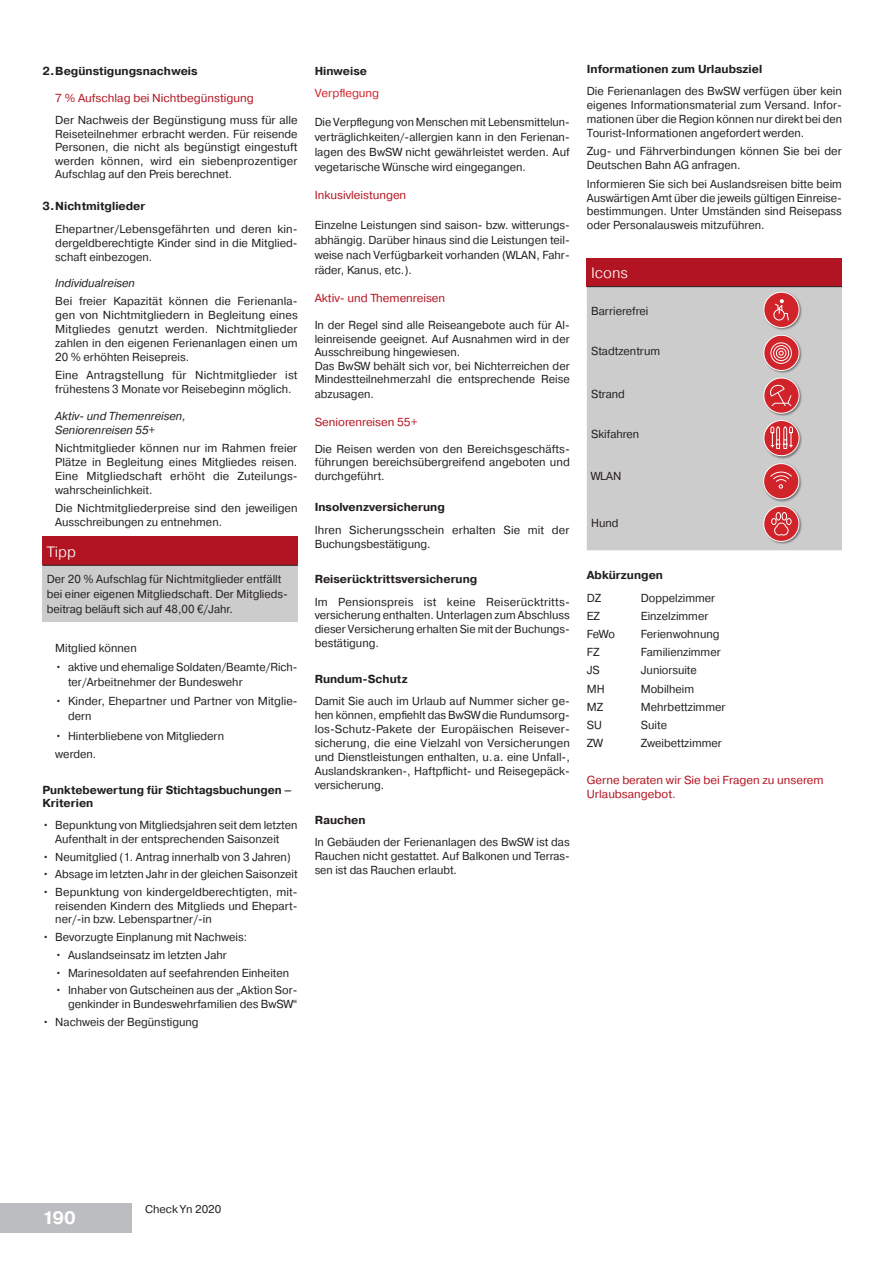
<style>
.page{position:relative;width:893px;height:1263px;background:#fff}
.page>*{position:absolute;margin:0;border:0;box-sizing:border-box;transform-origin:0 0}
.t1{font:700 18px "Pragmatica";color:#fff}
.t2{font:300 15px "Pragmatica";color:#fff}
.t3{font:11.7px/14px "Pragmatica";color:#231f20;scale:.96 1}
.t4{font:11.7px/14px "Pragmatica";color:#231f20;text-align:justify}
.t5{font:700 11.7px/14px "Pragmatica";color:#231f20}
.t6{font:11.7px/15px "Pragmatica";color:#231f20;text-align:justify;scale:.94 1}
.t7{font:11.7px/14px "Pragmatica";color:#b31421}
.t8{font:italic 11.7px/14px "Pragmatica";color:#231f20;scale:.96 1}
.t9{font:11.7px "Pragmatica";color:#d1232a}
.t10{font:11.25px "Pragmatica";color:#231f20}
</style>
<div class="page">
<div style="left:0;top:1203px;width:132px;height:30px;background:#bcbdc0"></div>
<div style="left:587px;top:258px;width:255px;height:29px;background:#b31421"></div>
<div style="left:587px;top:287px;width:255px;height:263px;background:#cdcccd"></div>
<hr style="left:587px;top:286px;width:255px;height:1px;background:#231f20">
<div style="left:43px;top:537px;width:255px;height:28px;background:#b31421"></div>
<div style="left:43px;top:565px;width:255px;height:56px;background:#cdcccd"></div>
<hr style="left:43px;top:565px;width:255px;height:1px;background:#231f20">
<div style="left:763px;top:292px;width:39px;height:39px;background:#231f20;opacity:.5"></div>
<div style="left:763px;top:377px;width:39px;height:40px;background:#231f20;opacity:.5"></div>
<div style="left:763px;top:335px;width:39px;height:39px;background:#231f20;opacity:.5"></div>
<div style="left:763px;top:463px;width:39px;height:39px;background:#231f20;opacity:.5"></div>
<div style="left:763px;top:420px;width:39px;height:39px;background:#231f20;opacity:.5"></div>
<div style="left:763px;top:505px;width:39px;height:40px;background:#231f20;opacity:.5"></div>
<svg style="left:762px;top:291px;width:38px;height:252px"></svg>
<p class="t5" style="left:43px;top:64px;width:157px">2.Begünstigungsnachweis</p>
<p class="t7" style="left:55px;top:91px;width:200px">7 % Aufschlag bei Nichtbegünstigung</p>
<p class="t4" style="left:55px;top:114px;width:244px;line-height:13.5px">Der Nachweis der Begünstigung muss für alle Reiseteilnehmer erbracht werden. Für reisende Personen, die nicht als begünstigt eingestuft werden können, wird ein siebenprozentiger Aufschlag auf den Preis berechnet.</p>
<p class="t5" style="left:43px;top:199px;width:104px">3.Nichtmitglieder</p>
<p class="t4" style="left:55px;top:222px;width:244px">Ehepartner/Lebensgefährten und deren kin&shy;dergeldberechtigte Kinder sind in die Mitglied&shy;schaft einbezogen.</p>
<p class="t8" style="left:55px;top:276px;width:85px">Individualreisen</p>
<p class="t4" style="left:55px;top:295px;width:244px">Bei freier Kapazität können die Ferienanla&shy;gen von Nichtmitgliedern in Begleitung eines Mitgliedes genutzt werden. Nichtmitglieder zahlen in den eigenen Ferienanlagen einen um 20 % erhöhten Reisepreis.</p>
<p class="t4" style="left:55px;top:369px;width:244px">Eine Antragstellung für Nichtmitglieder ist frühestens 3 Monate vor Reisebeginn möglich.</p>
<p class="t8" style="left:55px;top:409px;width:138px">Aktiv- und Themenreisen,<br>Seniorenreisen 55+</p>
<p class="t4" style="left:55px;top:442px;width:244px;text-align:left">Nichtmitglieder können nur im Rahmen freier Plätze in Begleitung eines Mitgliedes reisen.<br>Eine Mitgliedschaft erhöht die Zuteilungs&shy;wahrscheinlichkeit.</p>
<p class="t4" style="left:55px;top:502px;width:244px">Die Nichtmitgliederpreise sind den jeweiligen<br>Ausschreibungen zu entnehmen.</p>
<p class="t2" style="left:47px;top:542px;width:31px">Tipp</p>
<p class="t3" style="left:47px;top:572px;width:253px;line-height:15px">Der 20 % Aufschlag für Nichtmitglieder entfällt bei einer eigenen Mitgliedschaft. Der Mitglieds&shy;beitrag beläuft sich auf 48,00 €/Jahr.</p>
<p class="t3" style="left:55px;top:641px;width:86px">Mitglied können</p>
<p class="t3" style="left:68px;top:660px;width:241px;line-height:15px;text-indent:-13px">• aktive und ehemalige Soldaten/Beamte/Rich&shy;ter/Arbeitnehmer der Bundeswehr</p>
<p class="t3" style="left:68px;top:694px;width:241px;line-height:15px;text-indent:-13px">• Kinder, Ehepartner und Partner von Mitglie&shy;dern</p>
<p class="t3" style="left:55px;top:726px;width:177px;line-height:18.6px">• Hinterbliebene von Mitgliedern werden.</p>
<p class="t5" style="left:43px;top:783px;width:251px">Punktebewertung für Stichtagsbuchungen –<br>Kriterien</p>
<p class="t3" style="left:43px;top:819px;width:267px;line-height:13.5px;text-align:center">• Bepunktung von Mitgliedsjahren seit dem letzten<br>Aufenthalt in der entsprechenden Saisonzeit</p>
<p class="t3" style="left:43px;top:850px;width:260px">• Neumitglied (1. Antrag innerhalb von 3 Jahren)</p>
<p class="t3" style="left:43px;top:868px;width:267px">• Absage im letzten Jahr in der gleichen Saisonzeit</p>
<p class="t3" style="left:55px;top:886px;width:254px;line-height:13.5px;text-indent:-13px">• Bepunktung von kindergeldberechtigten, mit&shy;reisenden Kindern des Mitglieds und Ehepart&shy;ner/-in bzw. Lebenspartner/-in</p>
<p class="t3" style="left:43px;top:930px;width:215px">• Bevorzugte Einplanung mit Nachweis:</p>
<p class="t3" style="left:55px;top:948px;width:180px">• Auslandseinsatz im letzten Jahr</p>
<p class="t3" style="left:55px;top:966px;width:245px">• Marinesoldaten auf seefahrenden Einheiten</p>
<p class="t3" style="left:55px;top:984px;width:254px;line-height:13.5px;text-align:right">• Inhaber von Gutscheinen aus der „Aktion Sor&shy;genkinder in Bundeswehrfamilien des BwSW“</p>
<p class="t3" style="left:43px;top:1016px;width:164px">• Nachweis der Begünstigung</p>
<p class="t5" style="left:315px;top:64px;width:54px">Hinweise</p>
<p class="t9" style="left:315px;top:86px;width:66px">Verpflegung</p>
<p class="t6" style="left:315px;top:115px;width:273px">Die Verpflegung von Menschen mit Lebensmittelun&shy;verträglichkeiten/-allergien kann in den Ferienan&shy;lagen des BwSW nicht gewährleistet werden. Auf vegetarische Wünsche wird eingegangen.</p>
<p class="t7" style="left:315px;top:189px;width:93px">Inkusivleistungen</p>
<p class="t3" style="left:315px;top:218px;width:267px;line-height:15px">Einzelne Leistungen sind saison- bzw. witterungs&shy;abhängig. Darüber hinaus sind die Leistungen teil&shy;weise nach Verfügbarkeit vorhanden (WLAN, Fahr&shy;räder, Kanus, etc.).</p>
<p class="t7" style="left:315px;top:291px;width:132px">Aktiv- und Themenreisen</p>
<p class="t3" style="left:315px;top:319px;width:267px">In der Regel sind alle Reiseangebote auch für Al&shy;leinreisende geeignet. Auf Ausnahmen wird in der Ausschreibung hingewiesen.<br>Das BwSW behält sich vor, bei Nichterreichen der Mindestteilnehmerzahl die entsprechende Reise abzusagen.</p>
<p class="t7" style="left:315px;top:415px;width:104px">Seniorenreisen 55+</p>
<p class="t4" style="left:315px;top:442px;width:257px">Die Reisen werden von den Bereichsgeschäfts&shy;führungen bereichsübergreifend angeboten und durchgeführt.</p>
<p class="t5" style="left:315px;top:501px;width:132px">Insolvenzversicherung</p>
<p class="t4" style="left:315px;top:523px;width:256px">Ihren Sicherungsschein erhalten Sie mit der<br>Buchungsbestätigung.</p>
<p class="t5" style="left:315px;top:572px;width:164px">Reiserücktrittsversicherung</p>
<p class="t4" style="left:315px;top:595px;width:257px">Im Pensionspreis ist keine Reiserücktritts&shy;versicherung enthalten. Unterlagen zum Abschluss dieser Versicherung erhalten Sie mit der Buchungs&shy;bestätigung.</p>
<p class="t5" style="left:315px;top:672px;width:95px">Rundum-Schutz</p>
<p class="t3" style="left:315px;top:694px;width:267px">Damit Sie auch im Urlaub auf Nummer sicher ge&shy;hen können, empfiehlt das BwSW die Rundumsorg&shy;los-Schutz-Pakete der Europäischen Reisever&shy;sicherung, die eine Vielzahl von Versicherungen und Dienstleistungen enthalten, u.a. eine Unfall-, Auslandskranken-, Haftpflicht- und Reisegepäck&shy;versicherung.</p>
<p class="t5" style="left:315px;top:813px;width:53px">Rauchen</p>
<p class="t3" style="left:315px;top:836px;width:267px;text-align:justify">In Gebäuden der Ferienanlagen des BwSW ist das Rauchen nicht gestattet. Auf Balkonen und Terras&shy;sen ist das Rauchen erlaubt.</p>
<p class="t5" style="left:587px;top:62px;width:177px">Informationen zum Urlaubsziel</p>
<p class="t4" style="left:587px;top:85px;width:257px">Die Ferienanlagen des BwSW verfügen über kein eigenes Informationsmaterial zum Versand. Infor&shy;mationen über die Region können nur direkt bei den Tourist-Informationen angefordert werden.</p>
<p class="t4" style="left:587px;top:145px;width:257px">Zug- und Fährverbindungen können Sie bei der<br>Deutschen Bahn AG anfragen.</p>
<p class="t3" style="left:587px;top:177px;width:267px;text-align:justify">Informieren Sie sich bei Auslandsreisen bitte beim Auswärtigen Amt über die jeweils gültigen Einreise&shy;bestimmungen. Unter Umständen sind Reisepass oder Personalausweis mitzuführen.</p>
<p class="t2" style="left:591px;top:263px;width:38px">Icons</p>
<p class="t3" style="left:591px;top:304px;width:61px">Barrierefrei</p>
<p class="t3" style="left:591px;top:344px;width:73px">Stadtzentrum</p>
<p class="t3" style="left:591px;top:387px;width:37px">Strand</p>
<p class="t3" style="left:591px;top:427px;width:52px">Skifahren</p>
<p class="t3" style="left:591px;top:470px;width:33px">WLAN</p>
<p class="t3" style="left:591px;top:516px;width:30px">Hund</p>
<p class="t5" style="left:587px;top:568px;width:78px">Abkürzungen</p>
<p class="t3" style="left:587px;top:591px;width:17px">DZ</p>
<p class="t3" style="left:641px;top:591px;width:79px">Doppelzimmer</p>
<p class="t3" style="left:587px;top:609px;width:16px">EZ</p>
<p class="t3" style="left:641px;top:609px;width:72px">Einzelzimmer</p>
<p class="t3" style="left:587px;top:627px;width:31px">FeWo</p>
<p class="t3" style="left:641px;top:627px;width:83px">Ferienwohnung</p>
<p class="t3" style="left:587px;top:645px;width:15px">FZ</p>
<p class="t3" style="left:641px;top:645px;width:85px">Familienzimmer</p>
<p class="t3" style="left:587px;top:664px;width:15px">JS</p>
<p class="t3" style="left:641px;top:664px;width:60px">Juniorsuite</p>
<p class="t3" style="left:587px;top:682px;width:20px">MH</p>
<p class="t3" style="left:641px;top:682px;width:57px">Mobilheim</p>
<p class="t3" style="left:587px;top:700px;width:19px">MZ</p>
<p class="t3" style="left:641px;top:700px;width:90px">Mehrbettzimmer</p>
<p class="t3" style="left:587px;top:718px;width:17px">SU</p>
<p class="t3" style="left:641px;top:718px;width:29px">Suite</p>
<p class="t3" style="left:587px;top:736px;width:18px">ZW</p>
<p class="t3" style="left:641px;top:736px;width:86px">Zweibettzimmer</p>
<p class="t7" style="left:587px;top:773px;width:238px">Gerne beraten wir Sie bei Fragen zu unserem<br>Urlaubsangebot.</p>
<h1 class="t1" style="left:43px;top:1206px;width:35px">190</h1>
<p class="t10" style="left:145px;top:1202px;width:78px">Check Yn 2020</p>
</div>
